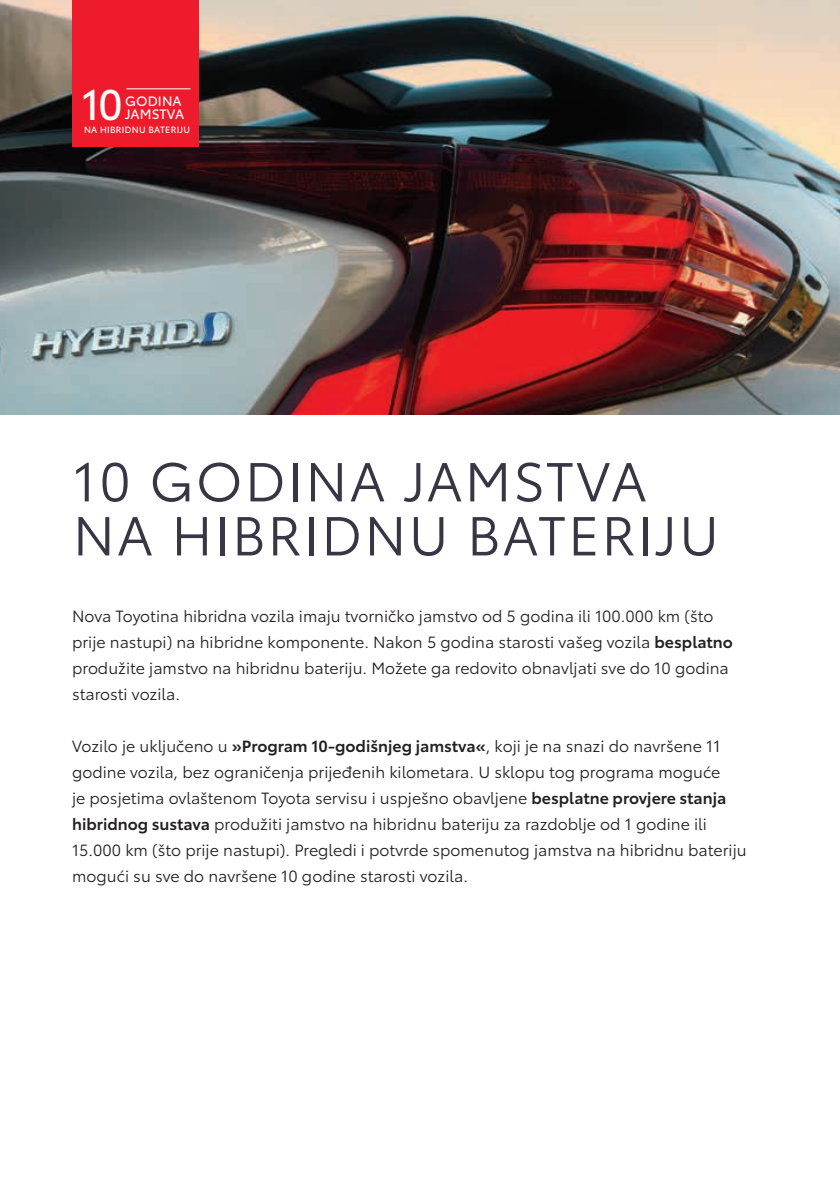
<style>
.page{position:relative;width:840px;height:1191px;background:#fff}
.page>*{position:absolute;margin:0;border:0;box-sizing:border-box;transform-origin:0 0}
.t1{font:54px/54px "Toyota Type";letter-spacing:.04em;color:#383644}
.t2{font:42.2px "Toyota Type";color:#fff}
.t3{font:16px/26px "Toyota Type";color:#231f20}
.t4{font:13.4px/12.8px "Toyota Type";letter-spacing:.01em;color:#fff}
.t5{font:9px "Toyota Type";letter-spacing:.03em;color:#fff}
.s1{font-weight:600}
</style>
<div class="page">
<img style="left:0;top:0;width:839px;height:414px">
<div style="left:72px;top:0;width:126px;height:146px;background:#ee1b2d"></div>
<hr style="left:126px;top:88px;width:64px;height:1px;background:#fff">
<h2 class="t2" style="left:81px;top:74px;width:43px">10</h2>
<p class="t4" style="left:125px;top:94px;width:61px">GODINA<br>JAMSTVA</p>
<p class="t5" style="left:84px;top:123px;width:108px">NA HIBRIDNU BATERIJU</p>
<h1 class="t1" style="left:73px;top:451px;width:647px">10 GODINA JAMSTVA<br>NA HIBRIDNU BATERIJU</h1>
<p class="t3" style="left:72px;top:602px;width:662px">Nova Toyotina hibridna vozila imaju tvorničko jamstvo od 5 godina ili 100.000 km (što prije nastupi) na hibridne komponente. Nakon 5 godina starosti vašeg vozila <span class="s1">besplatno </span>produžite jamstvo na hibridnu bateriju. Možete ga redovito obnavljati sve do 10 godina starosti vozila.</p>
<p class="t3" style="left:72px;top:732px;width:675px">Vozilo je uključeno u <span class="s1">»Program 10-godišnjeg jamstva«</span>, koji je na snazi do navršene 11 godine vozila, bez ograničenja prijeđenih kilometara. U sklopu tog programa moguće<br>je posjetima ovlaštenom Toyota servisu i uspješno obavljene <span class="s1">besplatne provjere stanja hibridnog sustava</span> produžiti jamstvo na hibridnu bateriju za razdoblje od 1 godine ili 15.000 km (što prije nastupi). Pregledi i potvrde spomenutog jamstva na hibridnu bateriju mogući su sve do navršene 10 godine starosti vozila.</p>
</div>
